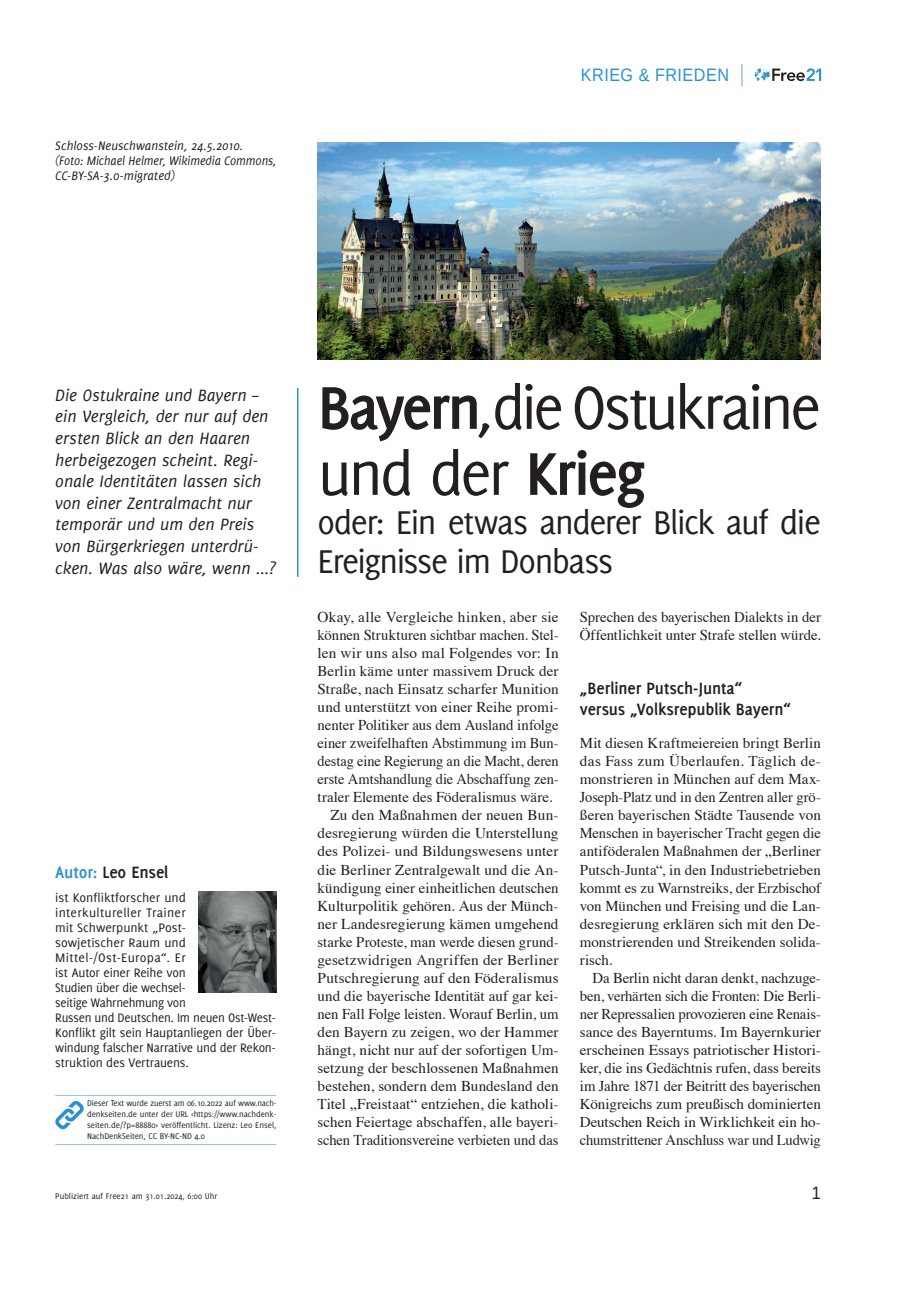
<style>
.page{position:relative;width:906px;height:1289px;background:#fff}
.page>*{position:absolute;margin:0;border:0;box-sizing:border-box;transform-origin:0 0}
.t1{font:66px/66px "Delicious";letter-spacing:-.05em;color:#231f20}
.t2{font:36px/39px "Delicious";letter-spacing:-.04em;color:#231f20}
.t3{font:italic 18px/21.6px "Delicious";color:#231f20}
.t4{font:700 18px/21px "Delicious";letter-spacing:-.005em;color:#231f20}
.t5{font:18px "Liberation Sans";letter-spacing:.03em;color:#2a92d0;scale:.9 1}
.t6{font:18px "Liberation Sans";color:#231f20;scale:.9 1}
.t7{font:15px/18px "Times";color:#231f20;text-align:justify}
.t8{font:15px "Times";color:#231f20;scale:.96 1}
.t9{font:13.5px/15px "Delicious";letter-spacing:-.01em;color:#231f20}
.t10{font:italic 13.5px/15px "Delicious";color:#231f20}
.t11{font:9px/10.8px "Delicious";letter-spacing:-.005em;color:#231f20;text-align:justify}
.s1{font-weight:700}
.s2{color:#2a92d0}
</style>
<div class="page">
<svg style="left:755px;top:68px;width:66px;height:13px"></svg>
<svg style="left:741px;top:64px;width:1px;height:22px"></svg>
<hr style="left:297px;top:388px;width:1px;height:189px;background:#2a92d0">
<img style="left:317px;top:142px;width:504px;height:217px">
<hr style="left:55px;top:1094px;width:221px;height:1px;background:#9abfe5">
<hr style="left:55px;top:1144px;width:221px;height:1px;background:#9abfe5">
<svg style="left:55px;top:1100px;width:29px;height:29px"></svg>
<img style="left:199px;top:891px;width:77px;height:101px">
<p class="t10" style="left:55px;top:138px;width:223px">Schloss-Neuschwanstein, 24.5.2010.<br>(Foto: Michael Helmer, Wikimedia Commons,<br>CC-BY-SA-3.0-migrated)</p>
<p class="t5" style="left:581px;top:63px;width:166px">KRIEG &amp; FRIEDEN</p>
<p class="t3" style="left:55px;top:384px;width:223px">Die Ostukraine und Bayern – ein Vergleich, der nur auf den ersten Blick an den Haaren herbeigezogen scheint. Regi&shy;onale Identitäten lassen sich von einer Zentralmacht nur temporär und um den Preis von Bürgerkriegen unterdrü&shy;cken. Was also wäre, wenn ...?</p>
<h1 class="t1" style="left:317px;top:373px;width:505px"><span class="s1">Bayern</span>,die Ostukraine und der <span class="s1">Krieg</span></h1>
<h2 class="t2" style="left:317px;top:502px;width:505px">oder: Ein etwas anderer Blick auf die<br>Ereignisse im Donbass</h2>
<p class="t4" style="left:55px;top:861px;width:115px"><span class="s2">Autor:</span> Leo Ensel</p>
<p class="t9" style="left:55px;top:889px;width:222px">ist Konfliktforscher und<br>interkultureller Trainer<br>mit Schwerpunkt „Post-<br>sowjetischer Raum und<br>Mittel-/Ost-Europa“. Er<br>ist Autor einer Reihe von<br>Studien über die wechsel-<br>seitige Wahrnehmung von<br>Russen und Deutschen. Im neuen Ost-West-<br>Konflikt gilt sein Hauptanliegen der Über&shy;windung falscher Narrative und der Rekon&shy;struktion des Vertrauens.</p>
<p class="t11" style="left:87px;top:1097px;width:191px">Dieser Text wurde zuerst am 06.10.2022 auf www.nach&shy;denkseiten.de unter der URL &lt;https://www.nachdenk&shy;seiten.de/?p=88880&gt; veröffentlicht. Lizenz: Leo Ensel, NachDenkSeiten, CC BY-NC-ND 4.0</p>
<p class="t7" style="left:317px;top:607px;width:242px">Okay, alle Vergleiche hinken, aber sie</p>
<p class="t7" style="left:317px;top:625px;width:242px">können Strukturen sichtbar machen. Stel-</p>
<p class="t7" style="left:317px;top:643px;width:242px">len wir uns also mal Folgendes vor: In</p>
<p class="t7" style="left:317px;top:661px;width:242px">Berlin käme unter massivem Druck der</p>
<p class="t7" style="left:317px;top:679px;width:242px">Straße, nach Einsatz scharfer Munition</p>
<p class="t7" style="left:317px;top:697px;width:242px">und unterstützt von einer Reihe promi-</p>
<p class="t7" style="left:317px;top:715px;width:242px">nenter Politiker aus dem Ausland infolge</p>
<p class="t7" style="left:317px;top:733px;width:242px">einer zweifelhaften Abstimmung im Bun-</p>
<p class="t8" style="left:317px;top:747px;width:252px">destag eine Regierung an die Macht, deren</p>
<p class="t8" style="left:317px;top:765px;width:252px">erste Amtshandlung die Abschaffung zen-</p>
<p class="t7" style="left:317px;top:787px;width:236px">traler Elemente des Föderalismus wäre.</p>
<p class="t7" style="left:330px;top:805px;width:230px">Zu den Maßnahmen der neuen Bun-</p>
<p class="t7" style="left:317px;top:823px;width:242px">desregierung würden die Unterstellung</p>
<p class="t7" style="left:317px;top:841px;width:242px">des Polizei- und Bildungswesens unter</p>
<p class="t7" style="left:317px;top:859px;width:242px">die Berliner Zentralgewalt und die An-</p>
<p class="t7" style="left:317px;top:877px;width:242px">kündigung einer einheitlichen deutschen</p>
<p class="t7" style="left:317px;top:895px;width:242px">Kulturpolitik gehören. Aus der Münch-</p>
<p class="t7" style="left:317px;top:913px;width:242px">ner Landesregierung kämen umgehend</p>
<p class="t7" style="left:317px;top:931px;width:242px">starke Proteste, man werde diesen grund-</p>
<p class="t7" style="left:317px;top:949px;width:242px">gesetzwidrigen Angriffen der Berliner</p>
<p class="t7" style="left:317px;top:967px;width:242px">Putschregierung auf den Föderalismus</p>
<p class="t7" style="left:317px;top:985px;width:242px">und die bayerische Identität auf gar kei-</p>
<p class="t7" style="left:317px;top:1003px;width:242px">nen Fall Folge leisten. Worauf Berlin, um</p>
<p class="t7" style="left:317px;top:1021px;width:242px">den Bayern zu zeigen, wo der Hammer</p>
<p class="t7" style="left:317px;top:1039px;width:242px">hängt, nicht nur auf der sofortigen Um-</p>
<p class="t7" style="left:317px;top:1057px;width:242px">setzung der beschlossenen Maßnahmen</p>
<p class="t7" style="left:317px;top:1075px;width:242px">bestehen, sondern dem Bundesland den</p>
<p class="t7" style="left:317px;top:1093px;width:242px">Titel „Freistaat“ entziehen, die katholi-</p>
<p class="t7" style="left:317px;top:1111px;width:242px">schen Feiertage abschaffen, alle bayeri-</p>
<p class="t7" style="left:317px;top:1129px;width:242px">schen Traditionsvereine verbieten und das</p>
<p class="t7" style="left:580px;top:607px;width:242px">Sprechen des bayerischen Dialekts in der<br>Öffentlichkeit unter Strafe stellen würde.</p>
<p class="t4" style="left:580px;top:677px;width:213px">„Berliner Putsch-Junta“ versus „Volksrepublik Bayern“</p>
<p class="t7" style="left:580px;top:733px;width:242px">Mit diesen Kraftmeiereien bringt Berlin das Fass zum Überlaufen. Täglich de&shy;monstrieren in München auf dem Max-Joseph-Platz und in den Zentren aller grö&shy;ßeren bayerischen Städte Tausende von Menschen in bayerischer Tracht gegen die antiföderalen Maßnahmen der „Berliner Putsch-Junta“, in den Industriebetrieben kommt es zu Warnstreiks, der Erzbischof von München und Freising und die Lan&shy;desregierung erklären sich mit den De&shy;monstrierenden und Streikenden solida&shy;risch.</p>
<p class="t7" style="left:580px;top:967px;width:242px;text-indent:13px">Da Berlin nicht daran denkt, nachzuge&shy;ben, verhärten sich die Fronten: Die Berli&shy;ner Repressalien provozieren eine Renais&shy;sance des Bayerntums. Im Bayernkurier erscheinen Essays patriotischer Histori&shy;ker, die ins Gedächtnis rufen, dass bereits im Jahre 1871 der Beitritt des bayerischen Königreichs zum preußisch dominierten Deutschen Reich in Wirklichkeit ein ho&shy;chumstrittener Anschluss war und Ludwig</p>
<p class="t11" style="left:55px;top:1190px;width:163px">Publiziert auf Free21 am 31.01.2024, 6:00 Uhr</p>
<p class="t6" style="left:812px;top:1181px;width:12px">1</p>
</div>
